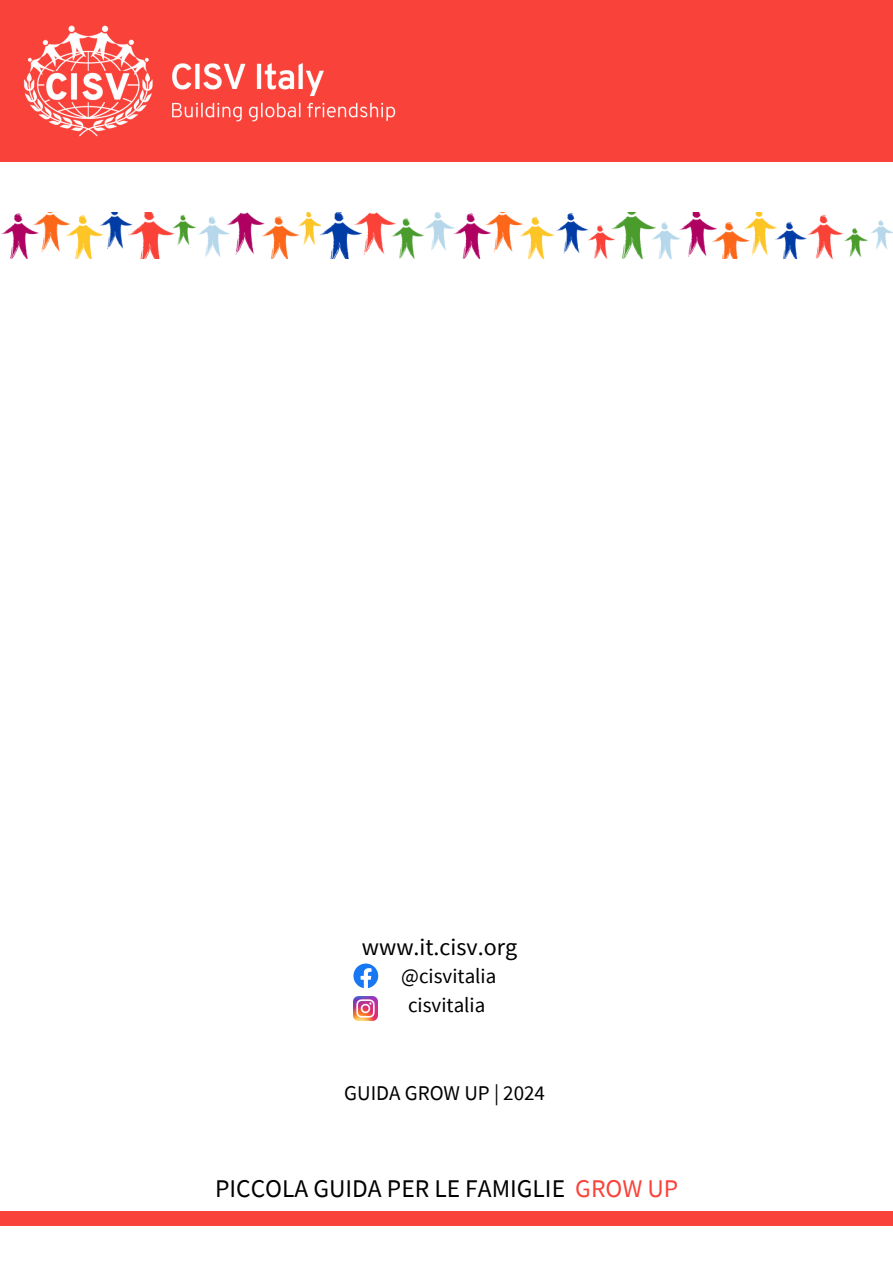
<style>
.page{position:relative;width:893px;height:1264px;background:#fff}
.page>*{position:absolute;margin:0;border:0;box-sizing:border-box;transform-origin:0 0}
.t1{font:25.5px "Source Sans Pro";color:#000}
.t2{font:24px "Source Sans Pro";color:#000}
.t3{font:21px/29.2px "Source Sans Pro";color:#000;text-align:center}
.s1{color:#f9423a}
</style>
<div class="page">
<div style="left:0;top:1211px;width:892px;height:15px;background:#f9423a"></div>
<div style="left:0;top:0;width:892px;height:161px;background:#f9423a"></div>
<svg style="left:353px;top:963px;width:25px;height:25px"></svg>
<img style="left:353px;top:996px;width:24px;height:24px">
<img style="left:1px;top:213px;width:891px;height:46px">
<h2 class="t2" style="left:362px;top:931px;width:157px">www.it.cisv.org</h2>
<h2 class="t3" style="left:401px;top:961px;width:97px">@cisvitalia cisvitalia</h2>
<p class="t3" style="left:344px;top:1078px;width:202px">GUIDA GROW UP | 2024</p>
<p class="t1" style="left:215px;top:1171px;width:465px">PICCOLA GUIDA PER LE FAMIGLIE <span class="s1">GROW UP</span></p>
</div>
